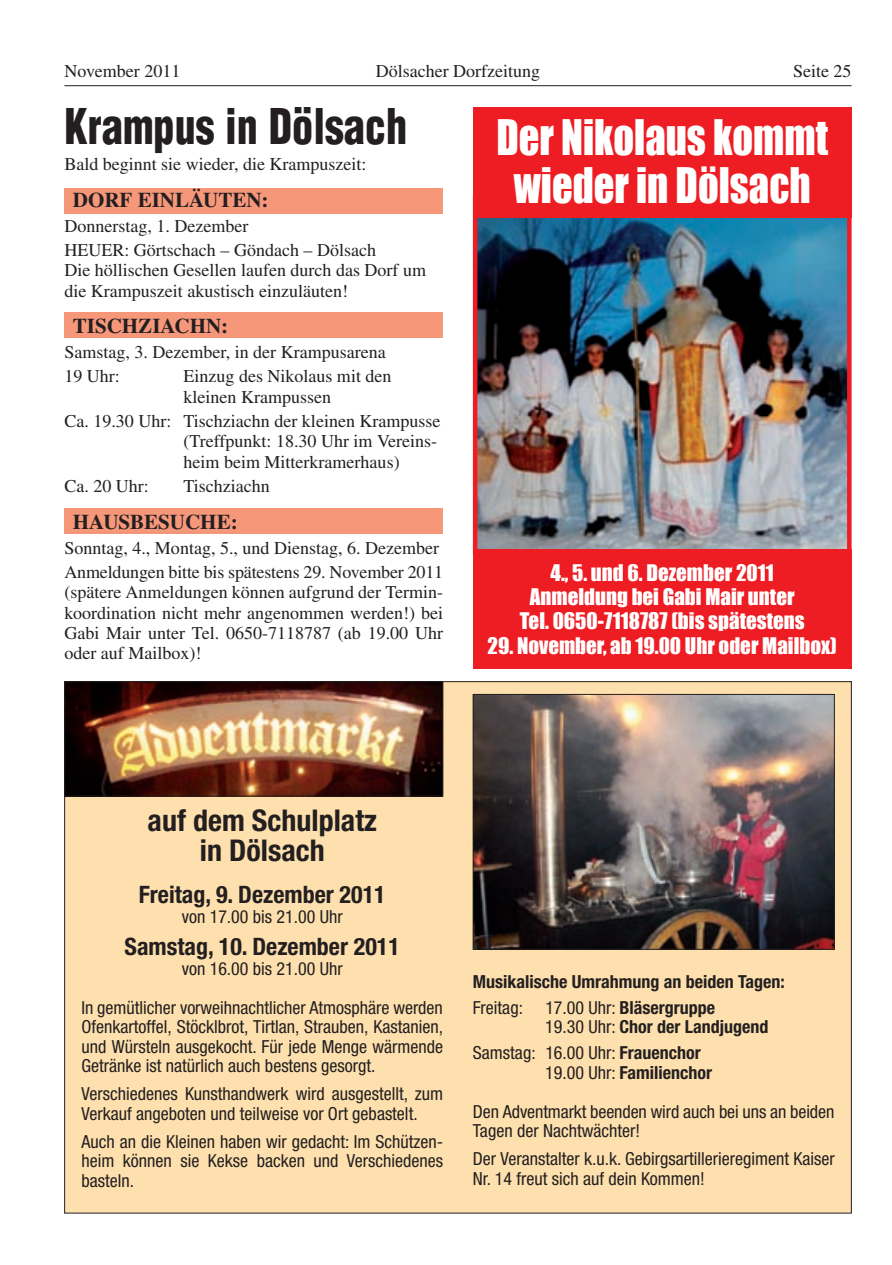
<style>
.page{position:relative;width:892px;height:1265px;background:#fff}
.page>*{position:absolute;margin:0;border:0;box-sizing:border-box;transform-origin:0 0}
.t1{font:900 condensed 48px "Helvetica LT Std";color:#231f20;scale:.88 1}
.t2{font:45px/48px "Impact";color:#fff;text-align:center;scale:.9 1}
.t3{font:700 condensed 30px/30px "Helvetica Neue LT Std";color:#231f20;text-align:center}
.t4{font:700 condensed 24px "Helvetica Neue LT Std";color:#231f20}
.t5{font:21px/24px "Impact";color:#fff;text-align:center}
.t6{font:700 21px "Times LT Std";color:#231f20}
.t7{font:18px/20.2px "Times LT Std";color:#231f20}
.t8{font:condensed 18px/19.5px "Helvetica Neue LT Std";color:#231f20}
.t9{font:700 condensed 18px/26px "Helvetica Neue LT Std";color:#231f20}
.s1{font-weight:400}
.s2{font-weight:700}
</style>
<div class="page">
<div style="left:64px;top:188px;width:379px;height:25px;background:#f6977a"></div>
<div style="left:64px;top:312px;width:379px;height:25px;background:#f6977a"></div>
<div style="left:64px;top:508px;width:379px;height:26px;background:#f6977a"></div>
<hr style="left:64px;top:85px;width:787px;height:1px;background:#231f20">
<div style="left:65px;top:681px;width:786px;height:531px;background:#fee0ae"></div>
<img style="left:478px;top:217px;width:368px;height:331px">
<div style="left:473px;top:196px;width:378px;height:357px;border:4px solid #ee1d23"></div>
<div style="left:473px;top:107px;width:378px;height:110px;background:#ee1d23"></div>
<div style="left:473px;top:549px;width:378px;height:119px;background:#ee1d23"></div>
<img style="left:66px;top:683px;width:375px;height:111px">
<div style="left:64px;top:681px;width:379px;height:115px;border:1px solid #231f20"></div>
<img style="left:475px;top:696px;width:357px;height:251px">
<div style="left:473px;top:694px;width:361px;height:255px;border:1px solid #231f20"></div>
<p class="t7" style="left:64px;top:62px;width:117px">November 2011</p>
<p class="t7" style="left:375px;top:62px;width:166px">Dölsacher Dorfzeitung</p>
<p class="t7" style="left:793px;top:62px;width:60px">Seite 25</p>
<h1 class="t1" style="left:64px;top:108px;width:391px">Krampus in Dölsach</h1>
<p class="t7" style="left:64px;top:156px;width:303px">Bald beginnt sie wieder, die Krampuszeit:</p>
<p class="t6" style="left:73px;top:193px;width:197px">DORF EINLÄUTEN:</p>
<p class="t7" style="left:64px;top:215px;width:313px;line-height:24.5px">Donnerstag, 1. Dezember<br>HEUER: Görtschach – Göndach – Dölsach</p>
<p class="t7" style="left:64px;top:262px;width:363px">Die höllischen Gesellen laufen durch das Dorf um die Krampuszeit akustisch einzuläuten!</p>
<p class="t6" style="left:73px;top:319px;width:157px">TISCHZIACHN:</p>
<p class="t7" style="left:64px;top:341px;width:323px;line-height:24.5px">Samstag, 3. Dezember, in der Krampusarena<br>19 Uhr:</p>
<h2 class="t2" style="left:496px;top:113px;width:370px">Der Nikolaus kommt wieder in Dölsach</h2>
<p class="t7" style="left:183px;top:368px;width:209px">Einzug des Nikolaus mit den kleinen Krampussen</p>
<p class="t7" style="left:183px;top:413px;width:258px;text-indent:-119px">Ca. 19.30 Uhr: Tischziachn der kleinen Krampusse (Treffpunkt: 18.30 Uhr im Vereins&shy;heim beim Mitterkramerhaus)</p>
<p class="t7" style="left:64px;top:478px;width:86px">Ca. 20 Uhr:</p>
<p class="t7" style="left:183px;top:478px;width:88px">Tischziachn</p>
<p class="t6" style="left:73px;top:514px;width:166px">HAUSBESUCHE:</p>
<p class="t7" style="left:64px;top:537px;width:380px;line-height:24.5px">Sonntag, 4., Montag, 5., und Dienstag, 6. Dezember<br>Anmeldungen bitte bis spätestens 29. November 2011</p>
<p class="t7" style="left:64px;top:584px;width:380px;text-align:justify">(spätere Anmeldungen können aufgrund der Termin&shy;koordination nicht mehr angenommen werden!) bei Gabi Mair unter Tel. 0650-7118787 (ab 19.00 Uhr oder auf Mailbox)!</p>
<p class="t5" style="left:519px;top:561px;width:286px">4., 5. und 6. Dezember 2011<br>Anmeldung bei Gabi Mair unter<br>Tel. 0650-7118787 (bis spätestens</p>
<p class="t5" style="left:487px;top:633px;width:350px">29. November, ab 19.00 Uhr oder Mailbox)</p>
<h3 class="t3" style="left:147px;top:807px;width:231px">auf dem Schulplatz in Dölsach</h3>
<h3 class="t4" style="left:139px;top:885px;width:248px">Freitag, 9. Dezember 2011</h3>
<p class="t8" style="left:182px;top:908px;width:163px">von 17.00 bis 21.00 Uhr</p>
<h3 class="t4" style="left:125px;top:937px;width:277px">Samstag, 10. Dezember 2011</h3>
<p class="t8" style="left:81px;top:949px;width:363px;line-height:39px;text-align:center">von 16.00 bis 21.00 Uhr<br>In gemütlicher vorweihnachtlicher Atmosphäre werden</p>
<p class="t8" style="left:81px;top:1018px;width:363px;text-align:justify">Ofenkartoffel, Stöcklbrot, Tirtlan, Strauben, Kastanien, und Würsteln ausgekocht. Für jede Menge wärmende Getränke ist natürlich auch bestens gesorgt.</p>
<p class="t8" style="left:81px;top:1085px;width:363px">Verschiedenes Kunsthandwerk wird ausgestellt, zum<br>Verkauf angeboten und teilweise vor Ort gebastelt.</p>
<p class="t8" style="left:81px;top:1132px;width:363px;text-align:justify">Auch an die Kleinen haben wir gedacht: Im Schützen&shy;heim können sie Kekse backen und Verschiedenes basteln.</p>
<p class="t9" style="left:473px;top:969px;width:313px">Musikalische Umrahmung an beiden Tagen:<br><span class="s1">Freitag: 17.00 Uhr:</span> Bläsergruppe</p>
<p class="t9" style="left:473px;top:1015px;width:297px;text-indent:72px"><span class="s1">19.30 Uhr:</span> Chor der Landjugend<br><span class="s1">Samstag: 16.00 Uhr:</span> Frauenchor</p>
<p class="t8" style="left:473px;top:1054px;width:363px;line-height:39px;text-indent:72px">19.00 Uhr: <span class="s2">Familienchor<br></span>Den Adventmarkt beenden wird auch bei uns an beiden</p>
<p class="t8" style="left:473px;top:1118px;width:363px;line-height:28px">Tagen der Nachtwächter!<br>Der Veranstalter k.u.k. Gebirgsartillerieregiment Kaiser</p>
<p class="t8" style="left:473px;top:1169px;width:233px">Nr. 14 freut sich auf dein Kommen!</p>
</div>
